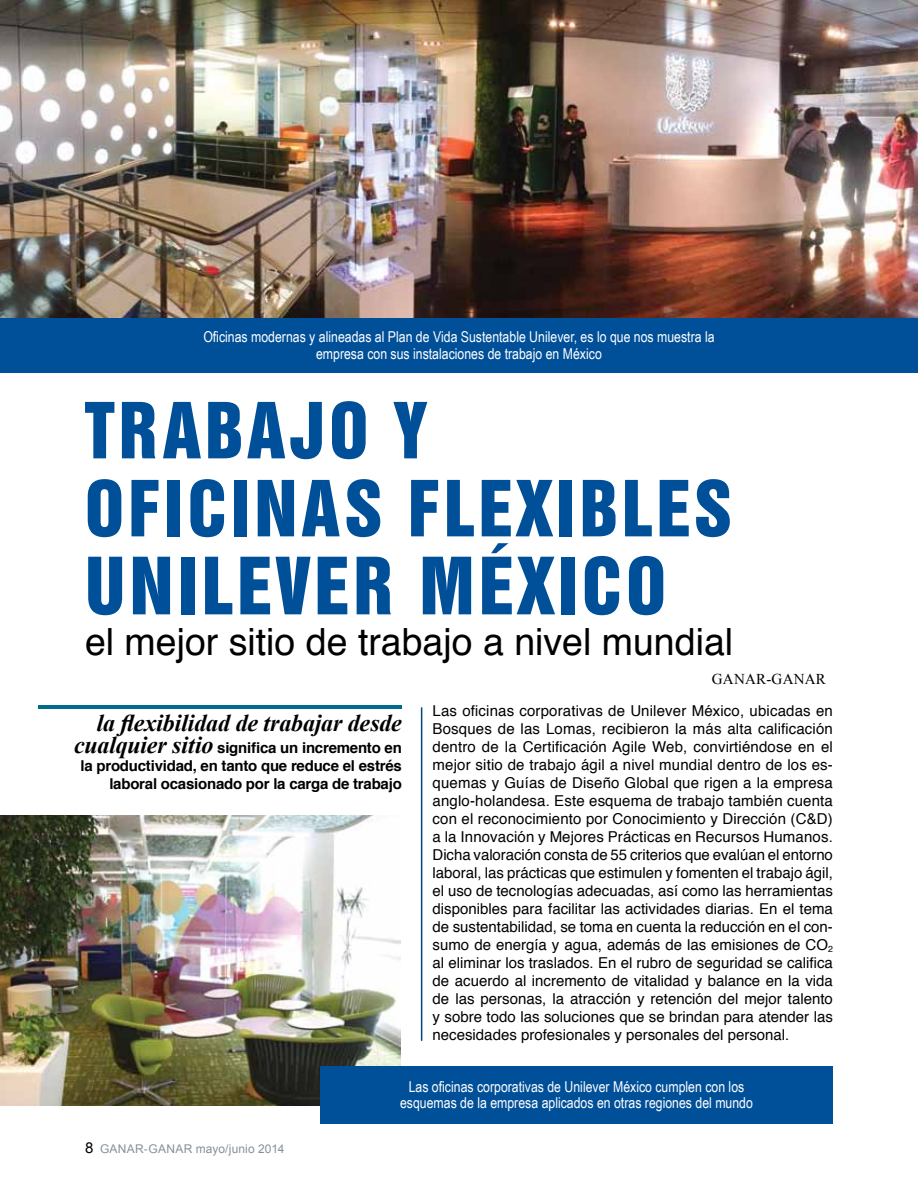
<style>
.page{position:relative;width:918px;height:1188px;background:#fff}
.page>*{position:absolute;margin:0;border:0;box-sizing:border-box;transform-origin:0 0}
.t1{font:72px "Swiss 921 BT Regular A";letter-spacing:.06em;color:#005099}
.t2{font:70.5px/78px "Swiss 921 BT Regular A";letter-spacing:.06em;color:#005099}
.t3{font:37.5px "Helvetica";color:#000}
.t4{font:italic 700 24px "Times New Roman";letter-spacing:-.005em;color:#000}
.t5{font:15px/18px "Helvetica";color:#000;text-align:justify}
.t6{font:15px/16.5px "Arial Narrow";color:#fff;text-align:center}
.t7{font:700 15px/18px "Helvetica";letter-spacing:-.015em;color:#000;text-align:right}
.t8{font:15px "Times New Roman";letter-spacing:.015em;color:#000}
.t9{font:12px "Arial";letter-spacing:.015em;color:#879197}
.s1{font-family:"Times New Roman";font-style:italic;font-size:24px}
.s2{font-size:15px;color:#000}
</style>
<div class="page">
<img style="left:0;top:0;width:918px;height:318px">
<hr style="left:39px;top:705px;width:363px;height:4px;background:#006b8a">
<hr style="left:421px;top:707px;width:1px;height:334px;background:#00467b">
<img style="left:0;top:816px;width:400px;height:290px">
<div style="left:320px;top:1066px;width:513px;height:58px;background:#005099"></div>
<div style="left:0;top:318px;width:918px;height:55px;background:#005099"></div>
<p class="t6" style="left:203px;top:328px;width:513px">Oficinas modernas y alineadas al Plan de Vida Sustentable Unilever, es lo que nos muestra la empresa con sus instalaciones de trabajo en México</p>
<h2 class="t2" style="left:85px;top:391px;width:648px">TRABAJO Y<br>OFICINAS FLEXIBLES</h2>
<h1 class="t1" style="left:85px;top:539px;width:582px">UNILEVER MÉXICO</h1>
<h3 class="t3" style="left:85px;top:613px;width:650px">el mejor sitio de trabajo a nivel mundial</h3>
<p class="t8" style="left:712px;top:669px;width:116px">GANAR-GANAR</p>
<h3 class="t4" style="left:97px;top:706px;width:307px">la flexibilidad de trabajar desde</h3>
<p class="t7" style="left:74px;top:739px;width:329px"><span class="s1">cualquier sitio</span> significa un incremento en la productividad, en tanto que reduce el estrés laboral ocasionado por la carga de trabajo</p>
<p class="t5" style="left:433px;top:702px;width:402px">Las oficinas corporativas de Unilever México, ubicadas en Bosques de las Lomas, recibieron la más alta calificación dentro de la Certificación Agile Web, convirtiéndose en el mejor sitio de trabajo ágil a nivel mundial dentro de los es&shy;quemas y Guías de Diseño Global que rigen a la empresa anglo-holandesa. Este esquema de trabajo también cuenta con el reconocimiento por Conocimiento y Dirección (C&amp;D) a la Innovación y Mejores Prácticas en Recursos Humanos.<br>Dicha valoración consta de 55 criterios que evalúan el entorno laboral, las prácticas que estimulen y fomenten el trabajo ágil, el uso de tecnologías adecuadas, así como las herramientas disponibles para facilitar las actividades diarias. En el tema de sustentabilidad, se toma en cuenta la reducción en el con&shy;sumo de energía y agua, además de las emisiones de CO<sub>2 </sub>al eliminar los traslados. En el rubro de seguridad se califica de acuerdo al incremento de vitalidad y balance en la vida de las personas, la atracción y retención del mejor talento y sobre todo las soluciones que se brindan para atender las necesidades profesionales y personales del personal.</p>
<p class="t9" style="left:85px;top:1141px;width:201px"><span class="s2">8</span> GANAR-GANAR mayo/junio 2014</p>
<p class="t6" style="left:400px;top:1077px;width:354px">Las oficinas corporativas de Unilever México cumplen con los esquemas de la empresa aplicados en otras regiones del mundo</p>
</div>
